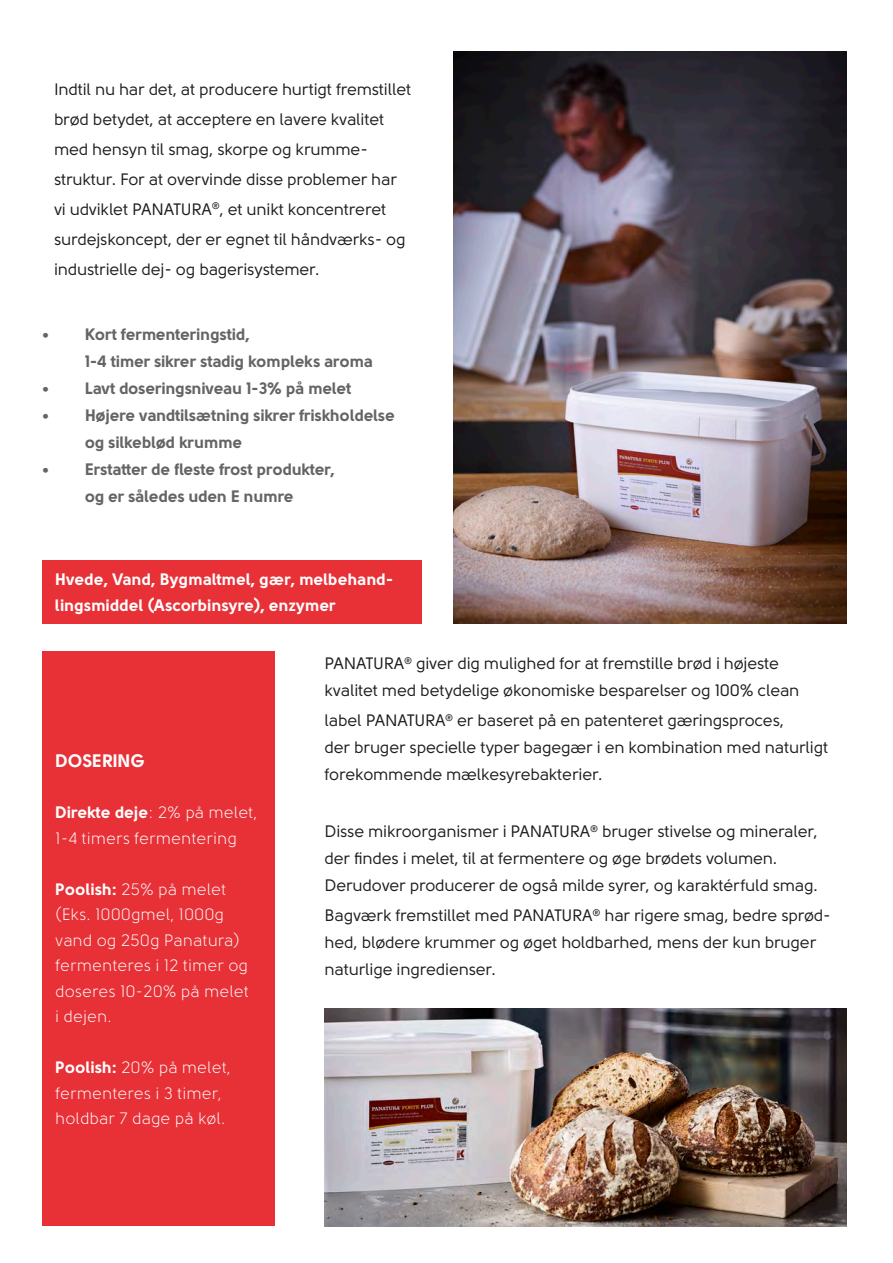
<style>
.page{position:relative;width:893px;height:1263px;background:#fff}
.page>*{position:absolute;margin:0;border:0;box-sizing:border-box;transform-origin:0 0}
.B{font:18px "Solomon Sans Bold";color:#fff}
.B-2{font:16.5px/27px "Solomon Sans Normal";letter-spacing:-.01em;color:#1d1d1b}
.t1{font:16.5px/25.5px "Solomon Sans Book";color:#fff}
.B-3{font:16.5px/27px "Solomon Sans Bold";letter-spacing:-.01em;color:#646463}
.t2{font:16.5px/25.5px "Solomon Sans Bold";color:#fff}
.s1{font-family:"Solomon Sans Bold"}
</style>
<div class="page">
<div style="left:43px;top:652px;width:232px;height:574px;background:#e73137"></div>
<div style="left:43px;top:560px;width:379px;height:64px;background:#e73137"></div>
<img style="left:454px;top:51px;width:392px;height:573px">
<img style="left:325px;top:1009px;width:521px;height:217px">
<p class="B-2" style="left:54px;top:74px;width:359px;line-height:30px">Indtil nu har det, at producere hurtigt fremstillet brød betydet, at acceptere en lavere kvalitet med hensyn til smag, skorpe og krumme&shy;struktur. For at overvinde disse problemer har vi udviklet PANATURA<sup>®</sup>, et unikt koncentreret surdejskoncept, der er egnet til håndværks- og industrielle dej- og bagerisystemer.</p>
<p class="B-3" style="left:85px;top:321px;width:290px;text-indent:-43px">• Kort fermenteringstid,<br>1-4 timer sikrer stadig kompleks aroma</p>
<p class="B-3" style="left:43px;top:375px;width:310px">• Lavt doseringsniveau 1-3% på melet</p>
<p class="B-3" style="left:85px;top:402px;width:312px;text-indent:-43px">• Højere vandtilsætning sikrer friskholdelse og silkeblød krumme</p>
<p class="B-3" style="left:43px;top:456px;width:294px;text-align:center">• Erstatter de fleste frost produkter, og er således uden E numre</p>
<p class="t2" style="left:55px;top:567px;width:340px">Hvede, Vand, Bygmaltmel, gær, melbehand&shy;lingsmiddel (Ascorbinsyre), enzymer</p>
<p class="B" style="left:55px;top:750px;width:91px">DOSERING</p>
<p class="t1" style="left:55px;top:800px;width:204px"><span class="s1">Direkte deje</span>: 2% på melet,<br>1-4 timers fermentering</p>
<p class="t1" style="left:55px;top:876px;width:195px"><span class="s1">Poolish:</span> 25% på melet (Eks. 1000gmel, 1000g vand og 250g Panatura) fermenteres i 12 timer og doseres 10-20% på melet i dejen.</p>
<p class="t1" style="left:55px;top:1055px;width:177px"><span class="s1">Poolish:</span> 20% på melet, fermenteres i 3 timer, holdbar 7 dage på køl.</p>
<p class="B-2" style="left:325px;top:650px;width:476px">PANATURA<sup>®</sup> giver dig mulighed for at fremstille brød i højeste kvalitet med betydelige økonomiske besparelser og 100% clean</p>
<p class="B-2" style="left:325px;top:707px;width:505px">label PANATURA<sup>®</sup> er baseret på en patenteret gæringsproces,<br>der bruger specielle typer bagegær i en kombination med naturligt forekommende mælkesyrebakterier.</p>
<p class="B-2" style="left:325px;top:818px;width:495px">Disse mikroorganismer i PANATURA<sup>®</sup> bruger stivelse og mineraler, der findes i melet, til at fermentere og øge brødets volumen.<br>Derudover producerer de også milde syrer, og karaktérfuld smag.</p>
<p class="B-2" style="left:325px;top:902px;width:508px">Bagværk fremstillet med PANATURA<sup>®</sup> har rigere smag, bedre sprød&shy;hed, blødere krummer og øget holdbarhed, mens der kun bruger naturlige ingredienser.</p>
</div>
